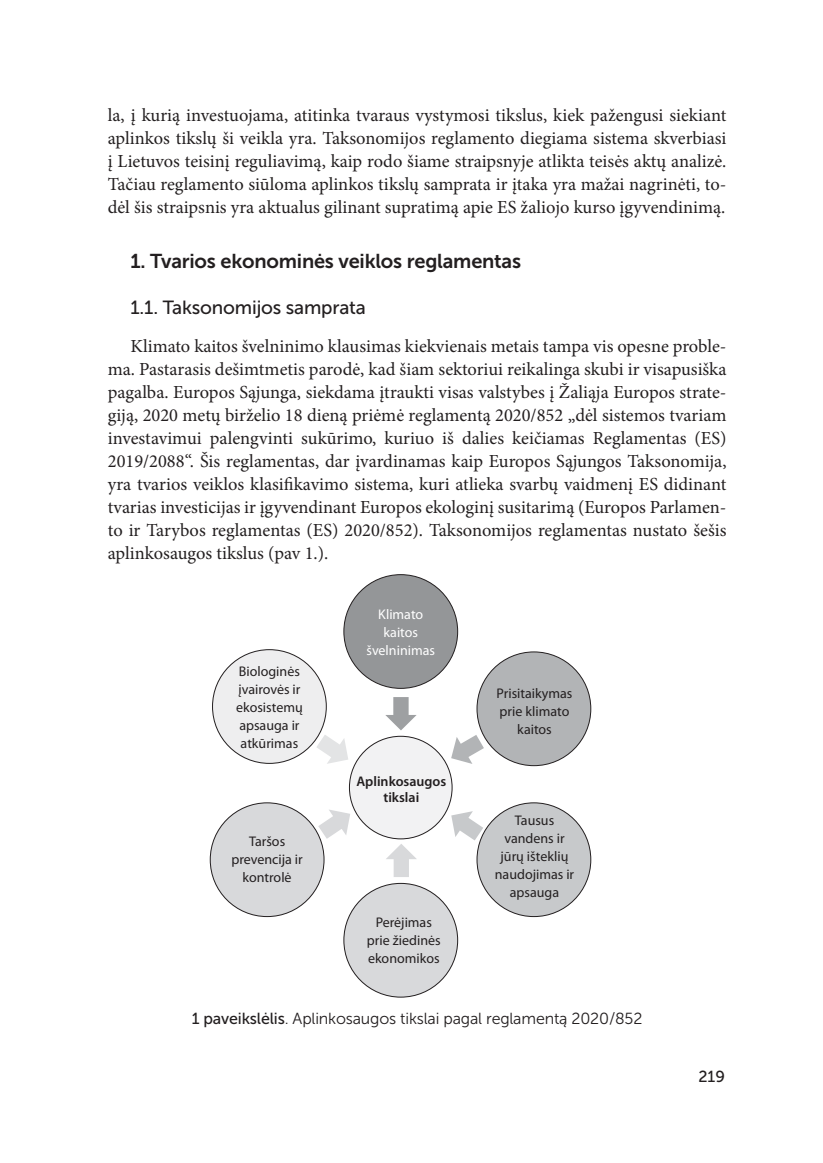
<style>
.page{position:relative;width:823px;height:1163px;background:#fff}
.page>*{position:absolute;margin:0;border:0;box-sizing:border-box;transform-origin:0 0}
.t1{font:20px "Museo Sans 700";letter-spacing:-.01em;color:#231f20}
.t2{font:19px "Museo Sans 500";letter-spacing:-.01em;color:#231f20}
.t3{font:18.4px/23px "Minion Pro";color:#231f20;text-align:justify}
.t4{font:16px "Museo Sans 300";letter-spacing:-.01em;color:#231f20}
.t5{font:16px "Museo Sans 500";color:#231f20}
.t6{font:14px/18px "Myriad Pro";color:#231f20;text-align:center}
.t7{font:14px/18px "Myriad Pro";color:#fff;text-align:center}
.t8{font:600 14px/16px "Myriad Pro";color:#231f20;text-align:center}
.s1{font-family:"Museo Sans 500"}
</style>
<div class="page">
<div style="left:343px;top:574px;width:114px;height:114px;background:#949698;border-radius:50%"></div>
<div style="left:476px;top:651px;width:114px;height:114px;background:#b2b4b6;border-radius:50%"></div>
<div style="left:212px;top:649px;width:114px;height:114px;background:#eeeeef;border-radius:50%"></div>
<div style="left:210px;top:802px;width:114px;height:114px;background:#d8d9db;border-radius:50%"></div>
<div style="left:343px;top:883px;width:114px;height:113px;background:#d8d9db;border-radius:50%"></div>
<div style="left:476px;top:802px;width:114px;height:114px;background:#c7c9cb;border-radius:50%"></div>
<div style="left:349px;top:736px;width:103px;height:102px;background:#f2f2f3;border-radius:50%"></div>
<svg style="left:385px;top:697px;width:31px;height:33px"></svg>
<svg style="left:316px;top:734px;width:32px;height:29px"></svg>
<svg style="left:451px;top:811px;width:32px;height:29px"></svg>
<svg style="left:386px;top:844px;width:30px;height:32px"></svg>
<svg style="left:451px;top:734px;width:32px;height:29px"></svg>
<svg style="left:318px;top:809px;width:32px;height:29px"></svg>
<p class="t3" style="left:108px;top:104px;width:619px">la, į kurią investuojama, atitinka tvaraus vystymosi tikslus, kiek pažengusi siekiant aplinkos tikslų ši veikla yra. Taksonomijos reglamento diegiama sistema skverbiasi į Lietuvos teisinį reguliavimą, kaip rodo šiame straipsnyje atlikta teisės aktų analizė.<br>Tačiau reglamento siūloma aplinkos tikslų samprata ir įtaka yra mažai nagrinėti, to&shy;dėl šis straipsnis yra aktualus gilinant supratimą apie ES žaliojo kurso įgyvendinimą.</p>
<p class="t1" style="left:130px;top:249px;width:392px">1. Tvarios ekonominės veiklos reglamentas</p>
<p class="t2" style="left:130px;top:297px;width:237px">1.1. Taksonomijos samprata</p>
<p class="t3" style="left:108px;top:335px;width:619px;text-indent:23px">Klimato kaitos švelninimo klausimas kiekvienais metais tampa vis opesne proble&shy;ma. Pastarasis dešimtmetis parodė, kad šiam sektoriui reikalinga skubi ir visapusiška pagalba. Europos Sąjunga, siekdama įtraukti visas valstybes į Žaliąja Europos strate&shy;giją, 2020 metų birželio 18 dieną priėmė reglamentą 2020/852 „dėl sistemos tvariam investavimui palengvinti sukūrimo, kuriuo iš dalies keičiamas Reglamentas (ES)<br>2019/2088“. Šis reglamentas, dar įvardinamas kaip Europos Sąjungos Taksonomija, yra tvarios veiklos klasifikavimo sistema, kuri atlieka svarbų vaidmenį ES didinant tvarias investicijas ir įgyvendinant Europos ekologinį susitarimą (Europos Parlamen&shy;to ir Tarybos reglamentas (ES) 2020/852). Taksonomijos reglamentas nustato šešis aplinkosaugos tikslus (pav 1.).</p>
<p class="t6" style="left:236px;top:661px;width:68px">Biologinės įvairovės ir ekosistemų apsauga ir atkūrimas</p>
<p class="t6" style="left:231px;top:831px;width:73px">Taršos prevencija ir kontrolė</p>
<p class="t7" style="left:366px;top:605px;width:70px">Klimato kaitos švelninimas</p>
<p class="t8" style="left:356px;top:772px;width:91px">Aplinkosaugos tikslai</p>
<p class="t6" style="left:367px;top:913px;width:75px">Perėjimas prie žiedinės ekonomikos</p>
<p class="t6" style="left:496px;top:684px;width:77px">Prisitaikymas prie klimato kaitos</p>
<p class="t6" style="left:494px;top:811px;width:81px">Tausus vandens ir jūrų išteklių naudojimas ir apsauga</p>
<p class="t4" style="left:192px;top:1010px;width:452px"><span class="s1">1 paveikslėlis</span>. Aplinkosaugos tikslai pagal reglamentą 2020/852</p>
<p class="t5" style="left:698px;top:1067px;width:28px">219</p>
</div>
